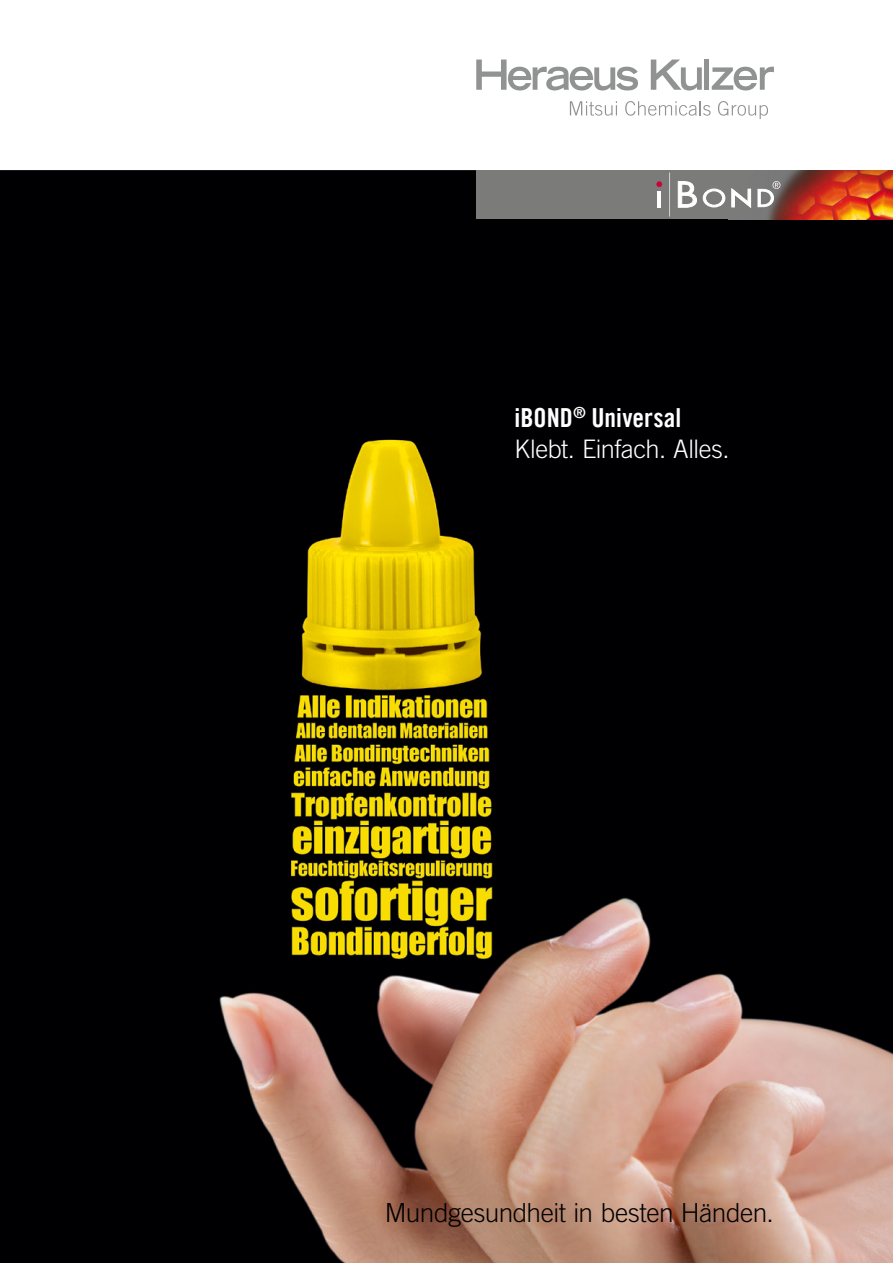
<style>
.page{position:relative;width:893px;height:1263px;background:#fff}
.page>*{position:absolute;margin:0;border:0;box-sizing:border-box;transform-origin:0 0}
.t1{font:300 26.25px "Trade Gothic LT Com";letter-spacing:-.02em;color:#000}
.t2{font:26.25px "Trade Gothic LT Com Bd Cn 20";color:#fff}
.t3{font:300 25.5px "Trade Gothic LT Com";letter-spacing:-.015em;color:#fff}
</style>
<div class="page">
<img style="left:0;top:170px;width:893px;height:1093px">
<svg style="left:476px;top:60px;width:162px;height:30px"></svg>
<svg style="left:651px;top:60px;width:51px;height:30px"></svg>
<div style="left:704px;top:60px;width:5px;height:30px;background:#919292"></div>
<svg style="left:712px;top:67px;width:62px;height:23px"></svg>
<svg style="left:570px;top:101px;width:47px;height:15px"></svg>
<svg style="left:625px;top:101px;width:86px;height:15px"></svg>
<svg style="left:718px;top:101px;width:50px;height:18px"></svg>
<div style="left:476px;top:170px;width:417px;height:49px;background:#7b7b7a"></div>
<img style="left:768px;top:170px;width:125px;height:49px">
<hr style="left:658px;top:191px;width:3px;height:16px;background:#fff">
<hr style="left:669px;top:172px;width:1px;height:45px;background:#cfd0d0">
<svg style="left:678px;top:181px;width:102px;height:28px"></svg>
<svg style="left:656px;top:181px;width:6px;height:6px"></svg>
<p class="t2" style="left:514px;top:402px;width:168px">iBOND<sup>®</sup> Universal</p>
<p class="t3" style="left:514px;top:434px;width:216px">Klebt. Einfach. Alles.</p>
<p class="t1" style="left:385px;top:1197px;width:391px">Mundgesundheit in besten Händen.</p>
</div>
